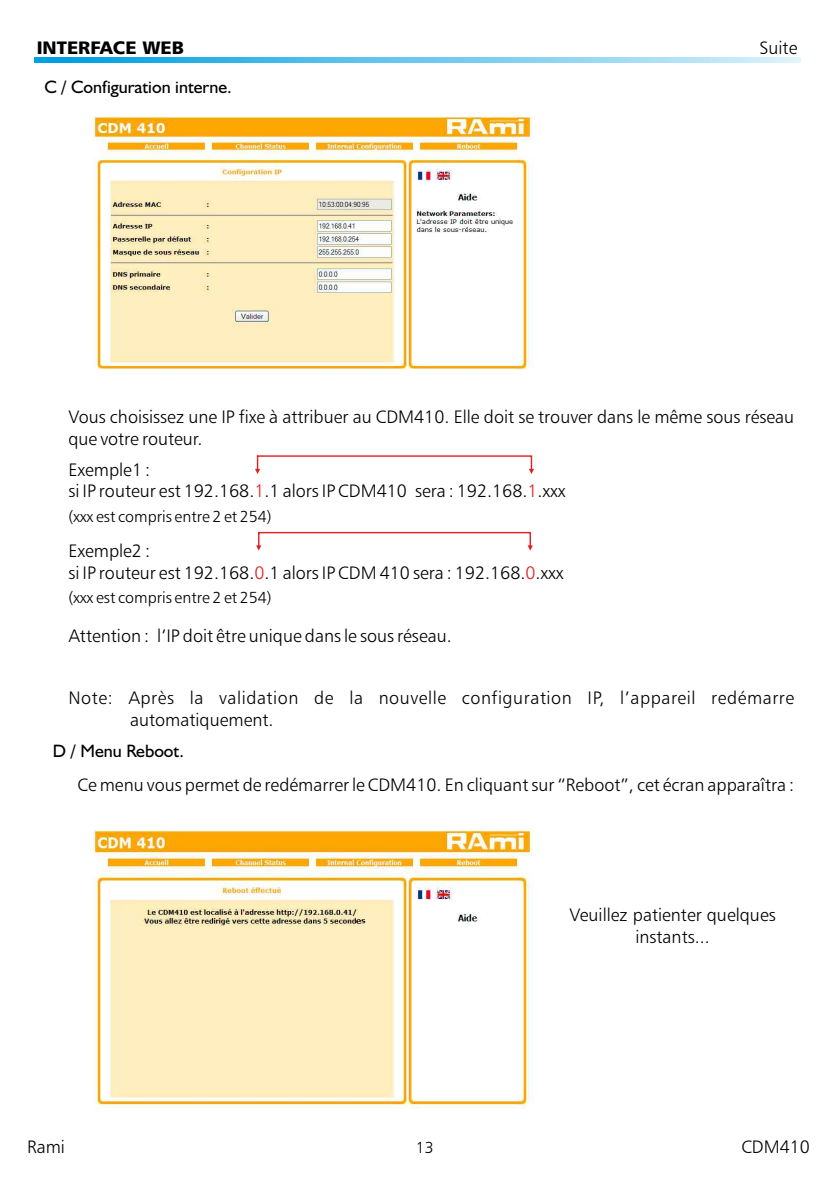
<style>
.page{position:relative;width:840px;height:1191px;background:#fff}
.page>*{position:absolute;margin:0;border:0;box-sizing:border-box;transform-origin:0 0}
.t1{font:18px/21.6px "Humanist 777 BT Light B";color:#000}
.t2{font:18px/21.6px "Humanist 777 BT Light B";letter-spacing:.03em;color:#000}
.t3{font:18px "Humanist 521 BT";color:#000}
.t4{font:18px "Humanist 777 BT Black B";color:#000}
.t5{font:16px "Humanist 777 BT Light B";color:#000}
.s1{color:#e31f24}
</style>
<div class="page">
<svg style="left:34px;top:57px;width:765px;height:5px;background:#69c7ee"></svg>
<svg style="left:255px;top:455px;width:278px;height:19px"></svg>
<svg style="left:256px;top:532px;width:276px;height:18px"></svg>
<img style="left:93px;top:116px;width:441px;height:254px">
<img style="left:93px;top:829px;width:441px;height:279px">
<svg style="left:356px;top:917px;width:9px;height:7px"></svg>
<p class="t4" style="left:37px;top:40px;width:149px">INTERFACE WEB</p>
<p class="t3" style="left:44px;top:80px;width:189px">C / Configuration interne.</p>
<p class="t1" style="left:759px;top:38px;width:39px">Suite</p>
<p class="t1" style="left:68px;top:407px;width:726px">Vous choisissez une IP fixe à attribuer au CDM410. Elle doit se trouver dans le même sous réseau que votre routeur.</p>
<p class="t1" style="left:68px;top:460px;width:498px">Exemple1 :<br>si IP routeur est 192.168.<span class="s1">1</span>.1 alors IP CDM410 sera : 192.168.<span class="s1">1</span>.xxx</p>
<p class="t5" style="left:68px;top:509px;width:205px">(xxx est compris entre 2 et 254)</p>
<p class="t1" style="left:68px;top:542px;width:496px">Exemple2 :<br>si IP routeur est 192.168.<span class="s1">0</span>.1 alors IP CDM 410 sera : 192.168.<span class="s1">0</span>.xxx</p>
<p class="t5" style="left:68px;top:591px;width:205px">(xxx est compris entre 2 et 254)</p>
<p class="t1" style="left:68px;top:627px;width:385px">Attention : l’IP doit être unique dans le sous réseau.</p>
<p class="t2" style="left:130px;top:688px;width:665px;text-indent:-62px">Note: Après la validation de la nouvelle configuration IP, l’appareil redémarre automatiquement.</p>
<p class="t3" style="left:53px;top:743px;width:132px">D / Menu Reboot.</p>
<p class="t1" style="left:77px;top:776px;width:717px">Ce menu vous permet de redémarrer le CDM410. En cliquant sur “Reboot”, cet écran apparaîtra :</p>
<p class="t1" style="left:569px;top:905px;width:207px;text-align:center">Veuillez patienter quelques instants...</p>
<p class="t1" style="left:27px;top:1137px;width:39px">Rami</p>
<p class="t5" style="left:415px;top:1140px;width:19px">13</p>
<p class="t1" style="left:741px;top:1137px;width:70px">CDM410</p>
</div>
